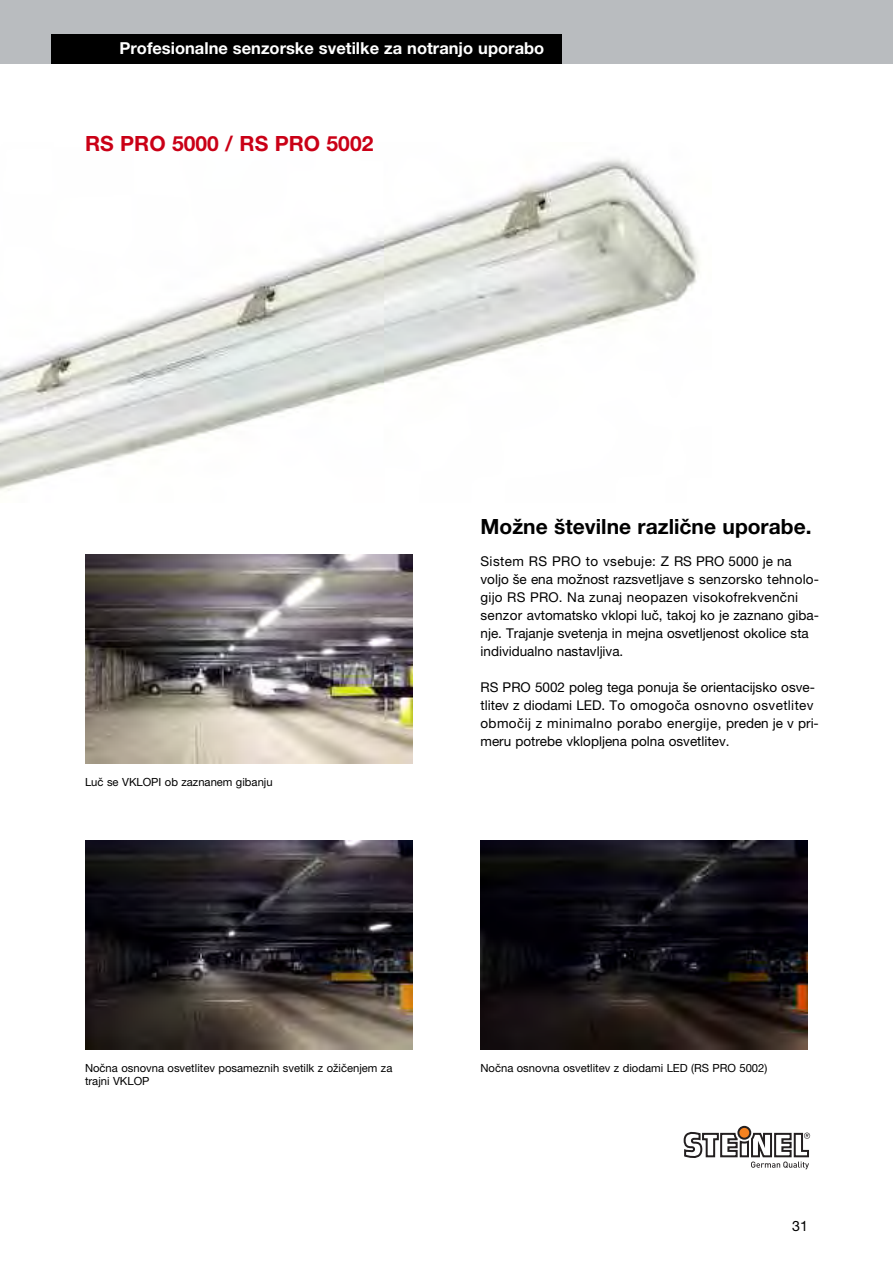
<style>
.page{position:relative;width:893px;height:1263px;background:#fff}
.page>*{position:absolute;margin:0;border:0;box-sizing:border-box;transform-origin:0 0}
.t1{font:700 21px "Helvetica Neue CELT";color:#000}
.t2{font:700 21px "Helvetica Neue LT Pro";color:#ca0016}
.t3{font:700 16.5px "Helvetica Neue CELT";color:#fff}
.t4{font:14.25px "Helvetica Neue LT Pro";color:#000}
.t5{font:13.5px/18px "Helvetica Neue CELT";color:#000}
.t6{font:11.25px "Helvetica Neue CELT";color:#000}
</style>
<div class="page">
<img style="left:0;top:159px;width:699px;height:332px">
<svg style="left:738px;top:1127px;width:12px;height:12px"></svg>
<div style="left:737px;top:1126px;width:14px;height:14px;border:2px solid #231f20;border-radius:50%"></div>
<svg style="left:684px;top:1131px;width:126px;height:38px"></svg>
<img style="left:480px;top:841px;width:328px;height:208px">
<img style="left:85px;top:841px;width:327px;height:208px">
<img style="left:85px;top:555px;width:327px;height:208px">
<div style="left:0;top:0;width:893px;height:64px;background:#b9bcbf"></div>
<div style="left:51px;top:34px;width:510px;height:30px;background:#000"></div>
<p class="t3" style="left:119px;top:43px;width:426px">Profesionalne senzorske svetilke za notranjo uporabo</p>
<h1 class="t2" style="left:85px;top:136px;width:290px">RS PRO 5000 / RS PRO 5002</h1>
<p class="t6" style="left:85px;top:778px;width:189px">Luč se VKLOPI ob zaznanem gibanju</p>
<h1 class="t1" style="left:480px;top:519px;width:333px">Možne številne različne uporabe.</h1>
<p class="t5" style="left:480px;top:553px;width:340px">Sistem RS PRO to vsebuje: Z RS PRO 5000 je na voljo še ena možnost razsvetljave s senzorsko tehnolo&shy;gijo RS PRO. Na zunaj neopazen visokofrekvenčni senzor avtomatsko vklopi luč, takoj ko je zaznano giba&shy;nje. Trajanje svetenja in mejna osvetljenost okolice sta individualno nastavljiva.</p>
<p class="t5" style="left:480px;top:679px;width:340px">RS PRO 5002 poleg tega ponuja še orientacijsko osve&shy;tlitev z diodami LED. To omogoča osnovno osvetlitev območij z minimalno porabo energije, preden je v pri&shy;meru potrebe vklopljena polna osvetlitev.</p>
<p class="t6" style="left:85px;top:1064px;width:309px">Nočna osnovna osvetlitev posameznih svetilk z ožičenjem za</p>
<p class="t6" style="left:480px;top:1064px;width:288px">Nočna osnovna osvetlitev z diodami LED (RS PRO 5002)</p>
<p class="t6" style="left:85px;top:1077px;width:66px">trajni VKLOP</p>
<p class="t4" style="left:792px;top:1220px;width:17px">31</p>
</div>
